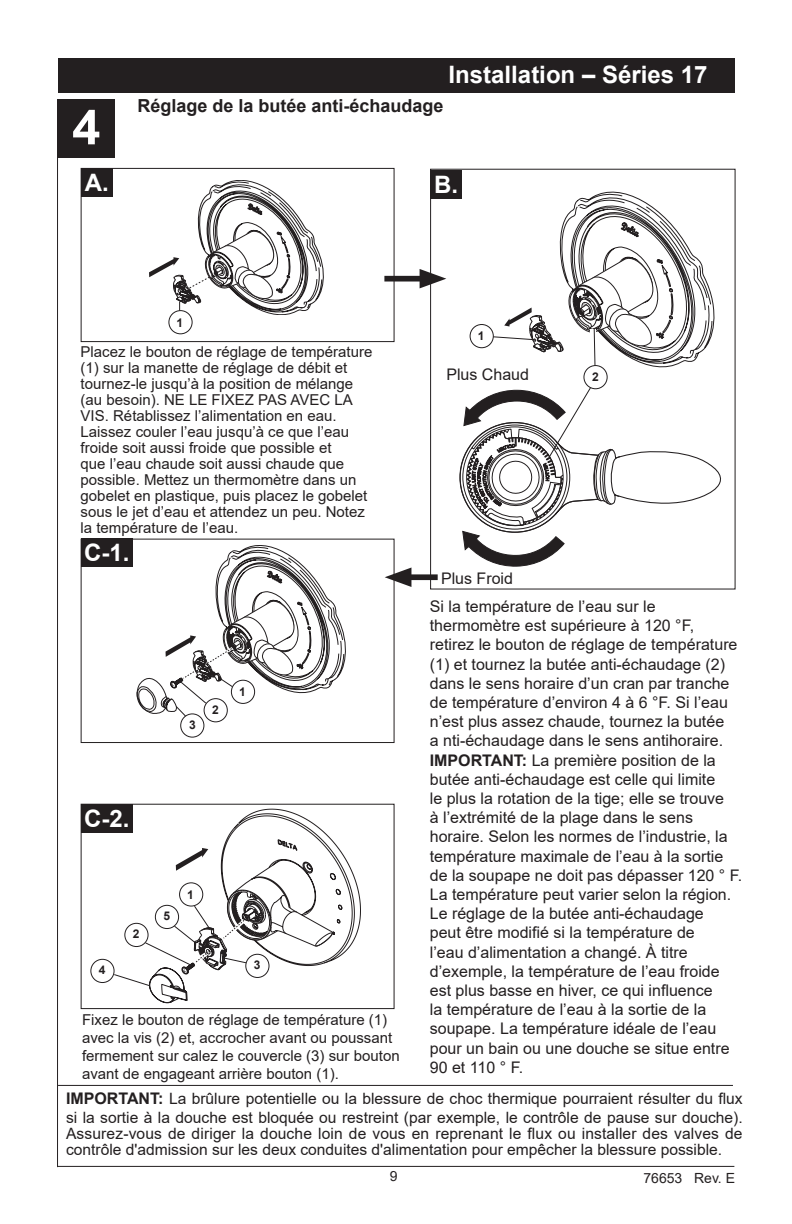
<style>
.page{position:relative;width:792px;height:1224px;background:#fff}
.page>*{position:absolute;margin:0;border:0;box-sizing:border-box;transform-origin:0 0}
.t1{font:700 48px "Arial";color:#fff;scale:1.06 1}
.t2{font:700 24px "Arial";color:#fff}
.t3{font:700 18px "Arial";color:#231f20}
.t4{font:16px/19.2px "Arial";color:#231f20}
.t5{font:15.6px/19px "Arial";color:#231f20}
.t6{font:15px/16px "Arial";color:#231f20}
.t7{font:14px "Arial";color:#231f20}
.t8{font:700 12px "Arial";color:#231f20}
.s1{font-weight:700}
.s2{font-weight:700;font-size:16px}
</style>
<div class="page">
<hr style="left:58px;top:1166px;width:676px;height:1px;background:#231f20">
<div style="left:58px;top:58px;width:676px;height:35px;background:#231f20"></div>
<div style="left:58px;top:99px;width:57px;height:59px;background:#231f20"></div>
<hr style="left:57px;top:106px;width:1px;height:1061px;background:#231f20">
<hr style="left:58px;top:1085px;width:675px;height:1px;background:#231f20">
<svg style="left:149px;top:180px;width:175px;height:135px"></svg>
<svg style="left:137px;top:545px;width:209px;height:174px"></svg>
<svg style="left:114px;top:808px;width:247px;height:195px"></svg>
<svg style="left:490px;top:191px;width:225px;height:183px"></svg>
<svg style="left:459px;top:387px;width:262px;height:180px"></svg>
<div style="left:384px;top:276px;width:46px;height:6px;background:#231f20"></div>
<svg style="left:420px;top:269px;width:26px;height:19px"></svg>
<div style="left:401px;top:574px;width:37px;height:6px;background:#231f20"></div>
<svg style="left:385px;top:568px;width:26px;height:19px"></svg>
<div style="left:81px;top:539px;width:313px;height:204px;border:1px solid #231f20"></div>
<div style="left:81px;top:804px;width:313px;height:205px;border:1px solid #231f20"></div>
<div style="left:81px;top:168px;width:313px;height:174px;border:1px solid #231f20"></div>
<div style="left:430px;top:169px;width:306px;height:420px;border:1px solid #231f20"></div>
<div style="left:169px;top:311px;width:23px;height:23px;background:#fff;border-radius:50%"></div>
<div style="left:168px;top:310px;width:25px;height:24px;border:1px solid #231f20;border-radius:50%"></div>
<div style="left:470px;top:325px;width:23px;height:23px;background:#fff;border-radius:50%"></div>
<div style="left:470px;top:324px;width:24px;height:24px;border:1px solid #231f20;border-radius:50%"></div>
<svg style="left:231px;top:680px;width:24px;height:23px"></svg>
<div style="left:231px;top:680px;width:24px;height:24px;border:1px solid #231f20;border-radius:50%"></div>
<div style="left:237px;top:685px;width:12px;height:14px;background:#fff"></div>
<div style="left:204px;top:699px;width:23px;height:23px;background:#fff;border-radius:50%"></div>
<div style="left:204px;top:698px;width:24px;height:24px;border:1px solid #231f20;border-radius:50%"></div>
<svg style="left:181px;top:714px;width:23px;height:23px"></svg>
<div style="left:180px;top:713px;width:24px;height:25px;border:1px solid #231f20;border-radius:50%"></div>
<div style="left:187px;top:718px;width:12px;height:14px;background:#fff"></div>
<div style="left:180px;top:883px;width:23px;height:23px;background:#fff;border-radius:50%"></div>
<div style="left:179px;top:882px;width:24px;height:25px;border:1px solid #231f20;border-radius:50%"></div>
<svg style="left:125px;top:923px;width:23px;height:24px"></svg>
<div style="left:124px;top:923px;width:25px;height:24px;border:1px solid #231f20;border-radius:50%"></div>
<div style="left:131px;top:928px;width:12px;height:13px;background:#fff"></div>
<svg style="left:155px;top:905px;width:24px;height:24px"></svg>
<div style="left:155px;top:905px;width:24px;height:24px;border:1px solid #231f20;border-radius:50%"></div>
<div style="left:161px;top:910px;width:12px;height:13px;background:#fff"></div>
<div style="left:246px;top:954px;width:23px;height:23px;background:#fff;border-radius:50%"></div>
<div style="left:245px;top:954px;width:25px;height:24px;border:1px solid #231f20;border-radius:50%"></div>
<svg style="left:91px;top:959px;width:23px;height:24px"></svg>
<div style="left:90px;top:959px;width:25px;height:24px;border:1px solid #231f20;border-radius:50%"></div>
<div style="left:97px;top:964px;width:12px;height:13px;background:#fff"></div>
<div style="left:584px;top:366px;width:23px;height:23px;background:#fff;border-radius:50%"></div>
<div style="left:583px;top:365px;width:25px;height:24px;border:1px solid #231f20;border-radius:50%"></div>
<div style="left:81px;top:168px;width:31px;height:29px;background:#231f20"></div>
<div style="left:431px;top:170px;width:31px;height:29px;background:#231f20"></div>
<div style="left:81px;top:538px;width:51px;height:29px;background:#231f20"></div>
<div style="left:81px;top:804px;width:51px;height:29px;background:#231f20"></div>
<h1 class="t1" style="left:72px;top:94px;width:28px">4</h1>
<h2 class="t2" style="left:449px;top:58px;width:260px">Installation – Séries 17</h2>
<p class="t3" style="left:138px;top:93px;width:308px">Réglage de la butée anti-échaudage</p>
<h2 class="t2" style="left:85px;top:165px;width:25px">A.</h2>
<h2 class="t2" style="left:434px;top:167px;width:25px">B.</h2>
<p class="t8" style="left:177px;top:314px;width:8px">1</p>
<p class="t6" style="left:81px;top:344px;width:293px">Placez le bouton de réglage de température (1) sur la manette de réglage de débit et tournez-le jusqu’à la position de mélange (au besoin). NE LE FIXEZ PAS AVEC LA VIS. Rétablissez l’alimentation en eau.<br>Laissez couler l’eau jusqu’à ce que l’eau froide soit aussi froide que possible et<br>que l’eau chaude soit aussi chaude que possible. Mettez un thermomètre dans un gobelet en plastique, puis placez le gobelet sous le jet d’eau et attendez un peu. Notez la température de l’eau.</p>
<h2 class="t2" style="left:84px;top:536px;width:47px">C-1.</h2>
<p class="t8" style="left:478px;top:328px;width:8px">1</p>
<p class="t4" style="left:446px;top:365px;width:84px">Plus Chaud</p>
<p class="t8" style="left:592px;top:368px;width:8px">2</p>
<p class="t4" style="left:441px;top:568px;width:74px">Plus Froid</p>
<p class="t4" style="left:430px;top:597px;width:314px">Si la température de l’eau sur le thermomètre est supérieure à 120 °F, retirez le bouton de réglage de température (1) et tournez la butée anti-échaudage (2) dans le sens horaire d’un cran par tranche de température d’environ 4 à 6 °F. Si l’eau n’est plus assez chaude, tournez la butée<br>a nti-échaudage dans le sens antihoraire.<br><span class="s1">IMPORTANT:</span> La première position de la butée anti-échaudage est celle qui limite<br>le plus la rotation de la tige; elle se trouve<br>à l’extrémité de la plage dans le sens horaire. Selon les normes de l’industrie, la température maximale de l’eau à la sortie de la soupape ne doit pas dépasser 120 ° F.<br>La température peut varier selon la région.<br>Le réglage de la butée anti-échaudage<br>peut être modifié si la température de<br>l’eau d’alimentation a changé. À titre d’exemple, la température de l’eau froide est plus basse en hiver, ce qui influence<br>la température de l’eau à la sortie de la soupape. La température idéale de l’eau pour un bain ou une douche se situe entre 90 et 110 ° F.</p>
<p class="t5" style="left:66px;top:1089px;width:678px"><span class="s2">IMPORTANT:</span> La brûlure potentielle ou la blessure de choc thermique pourraient résulter du flux si la sortie à la douche est bloquée ou restreint (par exemple, le contrôle de pause sur douche).</p>
<p class="t5" style="left:66px;top:1126px;width:678px;line-height:16px">Assurez-vous de diriger la douche loin de vous en reprenant le flux ou installer des valves de contrôle d'admission sur les deux conduites d'alimentation pour empêcher la blessure possible.</p>
<p class="t8" style="left:239px;top:683px;width:8px">1</p>
<p class="t8" style="left:212px;top:701px;width:8px">2</p>
<p class="t8" style="left:189px;top:716px;width:8px">3</p>
<h2 class="t2" style="left:84px;top:802px;width:47px">C-2.</h2>
<p class="t8" style="left:187px;top:886px;width:8px">1</p>
<p class="t8" style="left:163px;top:908px;width:8px">5</p>
<p class="t8" style="left:133px;top:926px;width:8px">2</p>
<p class="t8" style="left:254px;top:957px;width:8px">3</p>
<p class="t8" style="left:99px;top:962px;width:8px">4</p>
<p class="t6" style="left:82px;top:1010px;width:319px;line-height:18px">Fixez le bouton de réglage de température (1) avec la vis (2) et, accrocher avant ou poussant fermement sur calez le couvercle (3) sur bouton avant de engageant arrière bouton (1).</p>
<p class="t7" style="left:390px;top:1166px;width:9px">9</p>
<p class="t7" style="left:644px;top:1168px;width:93px">76653 Rev. E</p>
</div>
